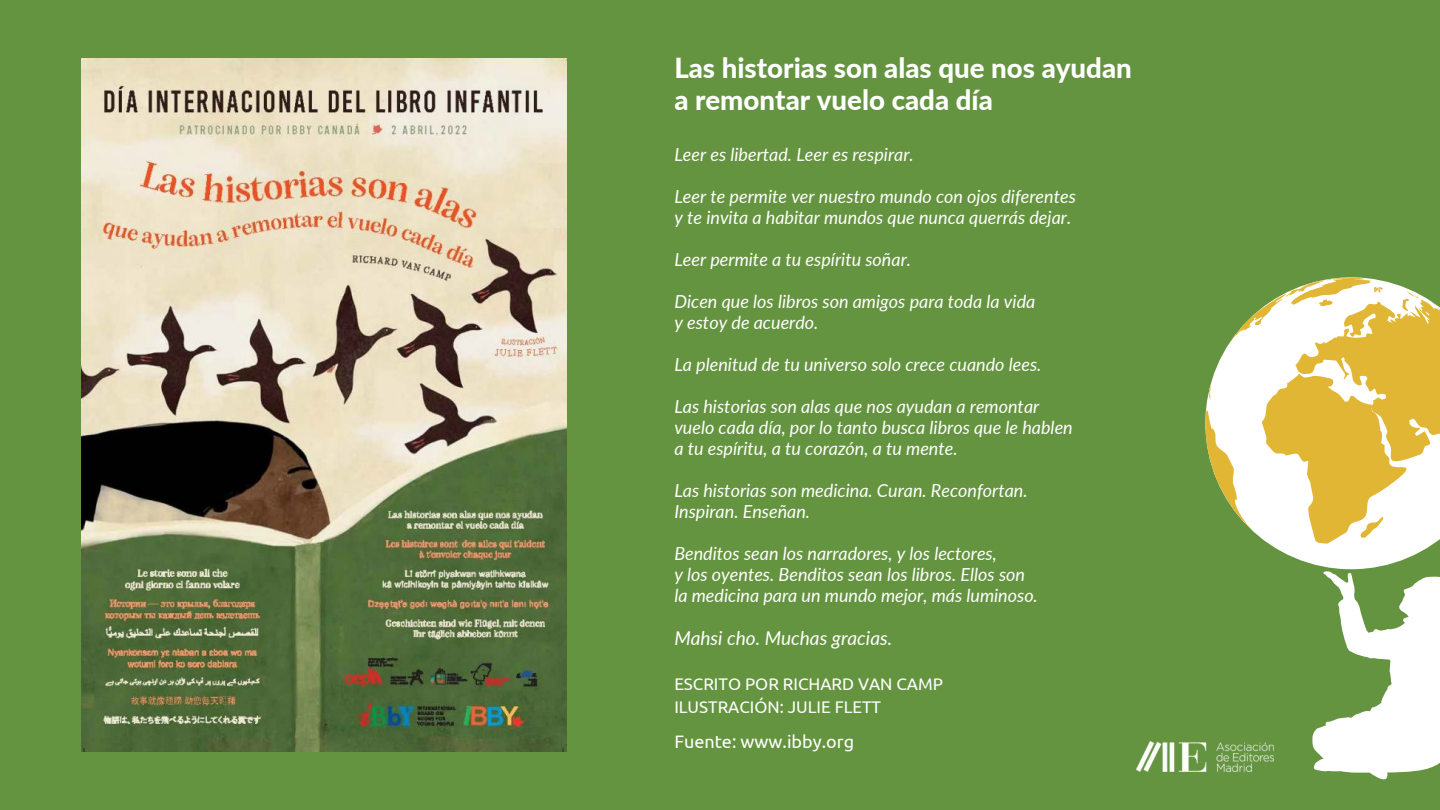
<style>
.page{position:relative;width:1440px;height:810px;background:#659440}
.page>*{position:absolute;margin:0;border:0;box-sizing:border-box;transform-origin:0 0}
.t1{font:800 27.7px "Lato";color:#fff}
.t2{font:italic 19.1px "Lato";color:#fff}
.t3{font:italic 18px "Lato";color:#fff}
.t4{font:18px "Ubuntu";color:#fff}
.t5{font:16.9px "Ubuntu";color:#fff}
</style>
<div class="page">
<img style="left:1137px;top:742px;width:136px;height:29px">
<svg style="left:1312px;top:571px;width:128px;height:209px"></svg>
<svg style="left:1295px;top:558px;width:112px;height:11px"></svg>
<svg style="left:1205px;top:277px;width:235px;height:281px;background:#ddd291"></svg>
<img style="left:81px;top:58px;width:485px;height:694px">
<p class="t1" style="left:674px;top:50px;width:459px">Las historias son alas que nos ayudan</p>
<p class="t1" style="left:674px;top:83px;width:320px">a remontar vuelo cada día</p>
<p class="t3" style="left:674px;top:143px;width:241px">Leer es libertad. Leer es respirar.</p>
<p class="t3" style="left:674px;top:185px;width:403px">Leer te permite ver nuestro mundo con ojos diferentes</p>
<p class="t3" style="left:674px;top:206px;width:398px">y te invita a habitar mundos que nunca querrás dejar.</p>
<p class="t3" style="left:674px;top:248px;width:238px">Leer permite a tu espíritu soñar.</p>
<p class="t3" style="left:674px;top:290px;width:363px">Dicen que los libros son amigos para toda la vida</p>
<p class="t3" style="left:674px;top:311px;width:146px">y estoy de acuerdo.</p>
<p class="t3" style="left:674px;top:353px;width:369px">La plenitud de tu universo solo crece cuando lees.</p>
<p class="t3" style="left:674px;top:395px;width:366px">Las historias son alas que nos ayudan a remontar</p>
<p class="t3" style="left:674px;top:416px;width:400px">vuelo cada día, por lo tanto busca libros que le hablen</p>
<p class="t3" style="left:674px;top:437px;width:285px">a tu espíritu, a tu corazón, a tu mente.</p>
<p class="t3" style="left:674px;top:479px;width:355px">Las historias son medicina. Curan. Reconfortan.</p>
<p class="t3" style="left:674px;top:500px;width:137px">Inspiran. Enseñan.</p>
<p class="t3" style="left:674px;top:542px;width:324px">Benditos sean los narradores, y los lectores,</p>
<p class="t3" style="left:674px;top:563px;width:352px">y los oyentes. Benditos sean los libros. Ellos son</p>
<p class="t3" style="left:674px;top:584px;width:365px">la medicina para un mundo mejor, más luminoso.</p>
<p class="t2" style="left:674px;top:627px;width:219px">Mahsi cho. Muchas gracias.</p>
<p class="t5" style="left:674px;top:674px;width:270px">ESCRITO POR RICHARD VAN CAMP</p>
<p class="t5" style="left:674px;top:698px;width:208px">ILUSTRACIÓN: JULIE FLETT</p>
<p class="t4" style="left:674px;top:732px;width:181px">Fuente: www.ibby.org</p>
</div>
